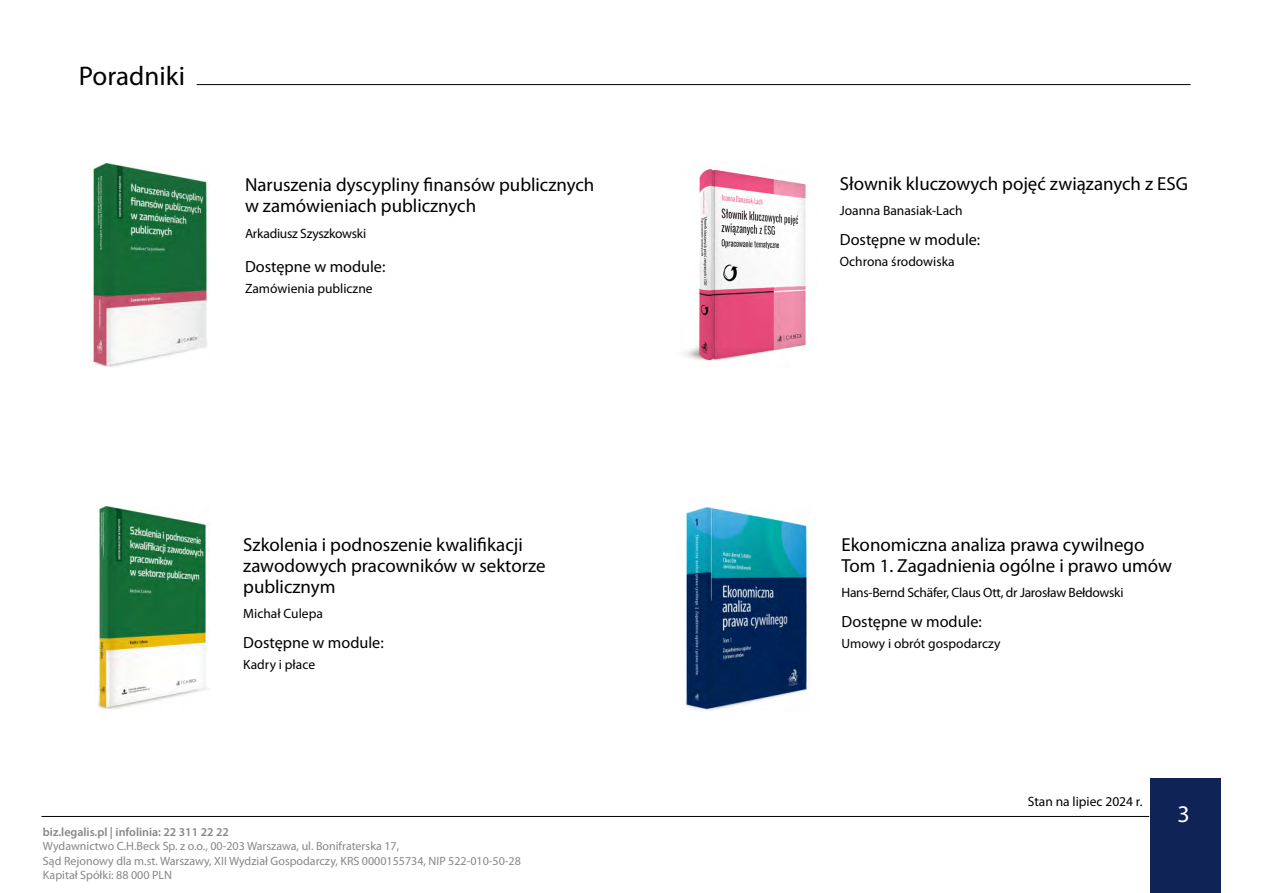
<style>
.page{position:relative;width:1263px;height:893px;background:#fff}
.page>*{position:absolute;margin:0;border:0;box-sizing:border-box;transform-origin:0 0}
.t1{font:27px "Myriad Pro";color:#000}
.t2{font:24px "Myriad Pro";color:#fff}
.t3{font:18.9px/21px "Myriad Pro";color:#000}
.t4{font:16.2px "Myriad Pro";color:#000}
.t5{font:13.5px "Myriad Pro";color:#000}
.t6{font:13.5px "Myriad Pro";letter-spacing:-.02em;color:#000}
.t7{font:12px/14.4px "Myriad Pro";color:#878787}
.t8{font:600 12px "Myriad Pro";color:#878787}
</style>
<div class="page">
<hr style="left:41px;top:816px;width:1108px;height:1px;background:#000">
<div style="left:1150px;top:779px;width:70px;height:114px;background:#0f2356"></div>
<hr style="left:197px;top:84px;width:993px;height:1px;background:#000">
<img style="left:91px;top:164px;width:116px;height:203px">
<img style="left:684px;top:169px;width:122px;height:192px">
<img style="left:95px;top:506px;width:113px;height:204px">
<img style="left:685px;top:507px;width:125px;height:204px">
<h1 class="t1" style="left:79px;top:59px;width:108px">Poradniki</h1>
<p class="t3" style="left:245px;top:174px;width:351px">Naruszenia dyscypliny finansów publicznych w zamówieniach publicznych</p>
<p class="t6" style="left:245px;top:225px;width:123px">Arkadiusz Szyszkowski</p>
<p class="t4" style="left:245px;top:257px;width:142px">Dostępne w module:</p>
<p class="t5" style="left:245px;top:280px;width:129px">Zamówienia publiczne</p>
<p class="t3" style="left:243px;top:534px;width:304px">Szkolenia i podnoszenie kwalifikacji zawodowych pracowników w sektorze publicznym</p>
<p class="t5" style="left:243px;top:605px;width:81px">Michał Culepa</p>
<p class="t4" style="left:243px;top:633px;width:142px">Dostępne w module:</p>
<p class="t5" style="left:243px;top:656px;width:73px">Kadry i płace</p>
<p class="t8" style="left:43px;top:824px;width:187px">biz.legalis.pl | infolinia: 22 311 22 22</p>
<p class="t7" style="left:43px;top:839px;width:479px">Wydawnictwo C.H.Beck Sp. z o.o., 00-203 Warszawa, ul. Bonifraterska 17,<br>Sąd Rejonowy dla m.st. Warszawy, XII Wydział Gospodarczy, KRS 0000155734, NIP 522-010-50-28<br>Kapitał Spółki: 88 000 PLN</p>
<p class="t3" style="left:840px;top:172px;width:350px">Słownik kluczowych pojęć związanych z ESG</p>
<p class="t5" style="left:840px;top:202px;width:124px">Joanna Banasiak-Lach</p>
<p class="t4" style="left:840px;top:230px;width:142px">Dostępne w module:</p>
<p class="t5" style="left:840px;top:253px;width:116px">Ochrona środowiska</p>
<p class="t3" style="left:841px;top:534px;width:332px">Ekonomiczna analiza prawa cywilnego<br>Tom 1. Zagadnienia ogólne i prawo umów</p>
<p class="t6" style="left:841px;top:584px;width:284px">Hans-Bernd Schäfer, Claus Ott, dr Jarosław Bełdowski</p>
<p class="t4" style="left:841px;top:612px;width:142px">Dostępne w module:</p>
<p class="t5" style="left:841px;top:635px;width:161px">Umowy i obrót gospodarczy</p>
<p class="t5" style="left:1028px;top:793px;width:116px">Stan na lipiec 2024 r.</p>
<p class="t2" style="left:1177px;top:799px;width:14px">3</p>
</div>
